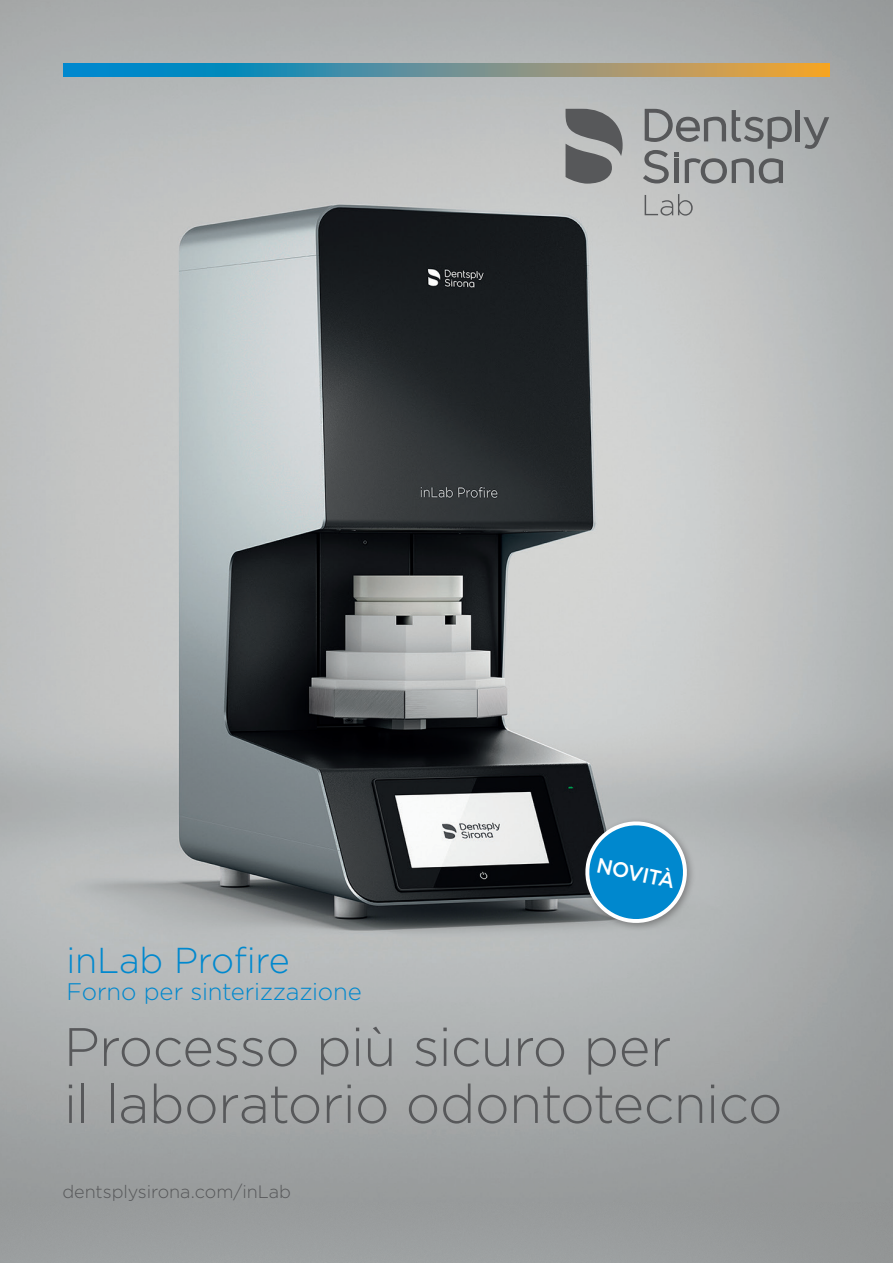
<style>
.page{position:relative;width:893px;height:1263px;background:#fff}
.page>*{position:absolute;margin:0;border:0;box-sizing:border-box;transform-origin:0 0}
._01_Headline_36pt_42{font:300 54px/57px "Gotham";letter-spacing:-.015em;color:#57585a}
._01_Overhead_24pt_DS{font:300 36px "Gotham";letter-spacing:-.01em;color:#0088ce}
._01_Overhead_24pt_DS-2{font:300 24px "Gotham";letter-spacing:-.01em;color:#0088ce}
._02_Zwischenhead_lig{font:500 21px "Gotham";color:#fff}
._01_URL_12pt_DS_grau{font:300 18px "Gotham";letter-spacing:-.005em;color:#57585a}
</style>
<div class="page">
<img style="left:0;top:0;width:893px;height:1202px">
<svg style="left:643px;top:150px;width:35px;height:33px"></svg>
<hr style="left:674px;top:159px;width:4px;height:24px;background:#57585a">
<hr style="left:796px;top:110px;width:4px;height:31px;background:#57585a">
<svg style="left:803px;top:117px;width:26px;height:32px"></svg>
<svg style="left:645px;top:109px;width:81px;height:33px;background:#96999a"></svg>
<svg style="left:685px;top:158px;width:98px;height:26px;background:#949697"></svg>
<svg style="left:732px;top:110px;width:60px;height:39px;background:#959899"></svg>
<svg style="left:566px;top:109px;width:57px;height:75px;background:#7c7e7f"></svg>
<svg style="left:645px;top:194px;width:48px;height:22px"></svg>
<svg style="left:64px;top:64px;width:765px;height:13px;background:#69928d"></svg>
<div style="left:581px;top:817px;width:115px;height:115px;background:#231f20;opacity:.39"></div>
<svg style="left:578px;top:814px;width:116px;height:111px;background:#4790b6"></svg>
<p class="_02_Zwischenhead_lig" style="left:600px;top:851px;width:81px;rotate:12deg">NOVITÀ</p>
<p class="_01_Overhead_24pt_DS" style="left:67px;top:937px;width:225px">inLab Profire</p>
<p class="_01_Overhead_24pt_DS-2" style="left:67px;top:976px;width:297px">Forno per sinterizzazione</p>
<p class="_01_Headline_36pt_42" style="left:64px;top:1017px;width:720px">Processo più sicuro per<br>il laboratorio odontotecnico</p>
<p class="_01_URL_12pt_DS_grau" style="left:62px;top:1180px;width:230px">dentsplysirona.com/inLab</p>
</div>
